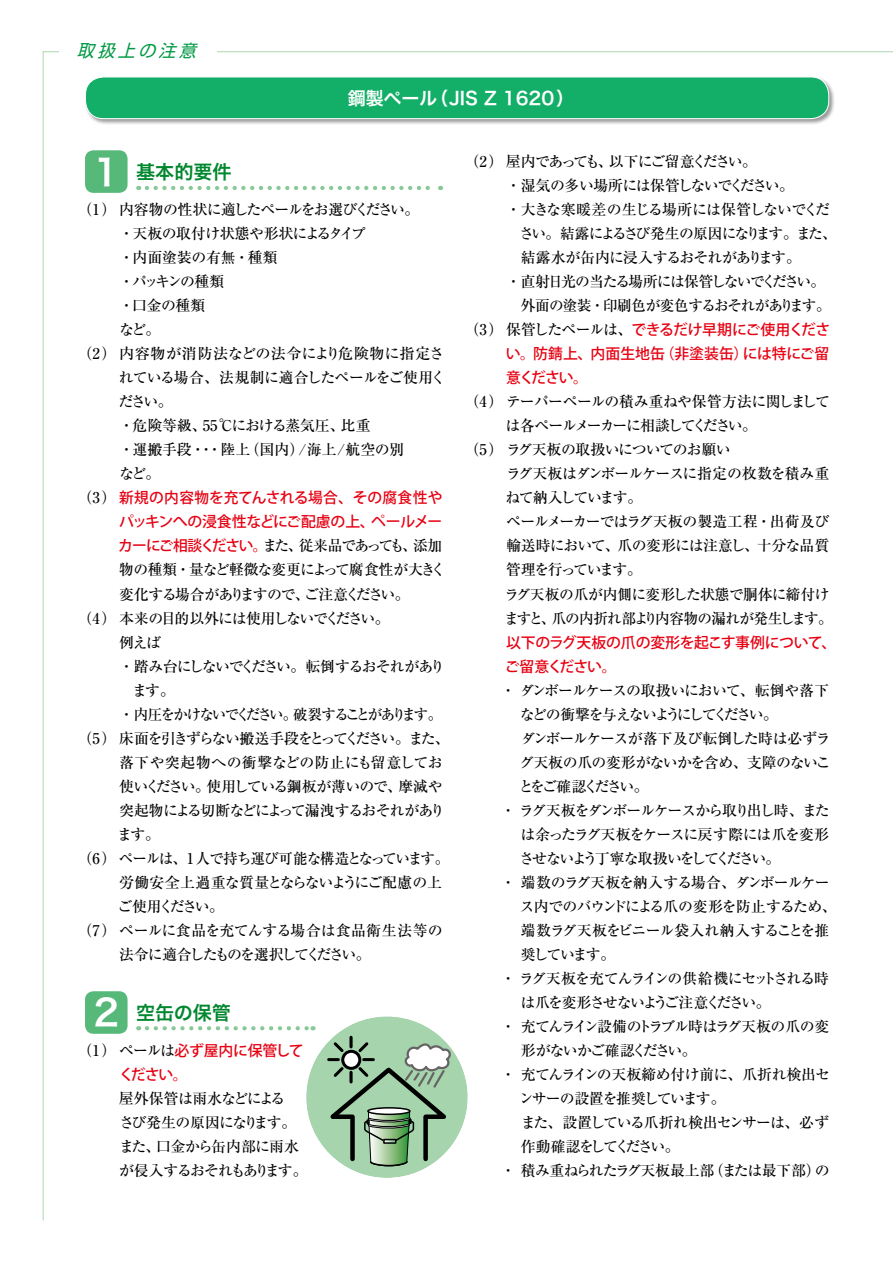
<style>
.page{position:relative;width:893px;height:1263px;background:#fff}
.page>*{position:absolute;margin:0;border:0;box-sizing:border-box;transform-origin:0 0}
.t1{font:19.2px "Hira Kaku Pro N W6";color:#00872e}
.t2{font:18px "Hira Kaku Pro N W6";color:#fff}
.t3{font:italic 16.95px "Shin Go Pro";color:#094}
.t4{font:500 14.85px/24px "Ryumin Pro";letter-spacing:-.065em;color:#000}
.t5{font:500 14.85px/24px "Koz Go Pro";letter-spacing:-.02em;color:#e60012}
.t6{font:500 14.85px "Ryumin Pro";letter-spacing:-.04em;color:#000}
.t7{font:500 14.85px "Ryumin Pro";letter-spacing:-.125em;color:#000}
.t8{font:500 14.85px "Ryumin Pro";letter-spacing:-.03em;color:#000}
.t9{font:500 14.85px "Ryumin Pro";color:#000}
.t10{font:500 14.85px "Ryumin Pro";letter-spacing:-.11em;color:#000}
.t11{font:500 14.85px "Ryumin Pro";letter-spacing:-.095em;color:#000}
.t12{font:500 14.85px "Ryumin Pro";letter-spacing:-.045em;color:#000}
.t13{font:500 14.85px "Ryumin Pro";letter-spacing:-.145em;color:#000}
.t14{font:500 14.85px "Ryumin Pro";letter-spacing:-.14em;color:#000}
.t15{font:500 14.85px "Ryumin Pro";letter-spacing:-.15em;color:#000}
.t16{font:500 14.85px "Ryumin Pro";letter-spacing:.01em;color:#000}
.t17{font:500 14.85px "Ryumin Pro";letter-spacing:-.01em;color:#000}
.t18{font:500 14.85px "Ryumin Pro";letter-spacing:-.085em;color:#000}
.t19{font:500 14.85px "Ryumin Pro";letter-spacing:-.02em;color:#000}
.t20{font:500 14.85px "Ryumin Pro";letter-spacing:-.035em;color:#000}
.t21{font:500 14.85px "Ryumin Pro";letter-spacing:-.09em;color:#000}
.t22{font:500 14.85px "Ryumin Pro";letter-spacing:.015em;color:#000}
.t23{font:500 14.85px "Ryumin Pro";letter-spacing:-.13em;color:#000}
.t24{font:500 14.85px "Ryumin Pro";letter-spacing:-.12em;color:#000}
.t25{font:500 14.85px "Ryumin Pro";letter-spacing:-.16em;color:#000}
.t26{font:500 14.85px "Ryumin Pro";letter-spacing:-.1em;color:#000}
.t27{font:500 14.85px "Ryumin Pro";letter-spacing:-.105em;color:#000}
.t28{font:500 14.85px "Ryumin Pro";letter-spacing:-.175em;color:#000}
.s1{font-size:36.15px;color:#fff}
.s2{font-family:"Ryumin Pro";color:#000}
.s3{font-family:"Koz Go Pro";color:#e60012}
</style>
<div class="page">
<div style="left:85px;top:150px;width:43px;height:43px;background:#56b879;border-radius:9px"></div>
<div style="left:85px;top:991px;width:43px;height:43px;background:#56b879;border-radius:9px"></div>
<svg style="left:147px;top:186px;width:294px;height:4px"></svg>
<svg style="left:147px;top:1026px;width:167px;height:4px"></svg>
<div style="left:84px;top:76px;width:752px;height:50px;background:#000;opacity:.4"></div>
<div style="left:85px;top:77px;width:744px;height:42px;background:#13ae67;border-radius:18px"></div>
<div style="left:85px;top:77px;width:744px;height:42px;border:1px solid #fff;border-radius:18px"></div>
<div style="left:306px;top:1016px;width:162px;height:162px;background:#a5d4ad;border-radius:50%"></div>
<svg style="left:320px;top:1037px;width:136px;height:130px"></svg>
<p class="t3" style="left:77px;top:37px;width:127px">取扱上の注意</p>
<p class="t2" style="left:348px;top:82px;width:228px">鋼製ペール（JIS Z 1620）</p>
<p class="t1" style="left:94px;top:155px;width:140px"><span class="s1">1</span> 基本的要件</p>
<p class="t4" style="left:78px;top:196px;width:343px">（1 ） 内容物の性状に適したペールをお選びください。</p>
<p class="t8" style="left:119px;top:222px;width:249px">・天板の取付け状態や形状によるタイプ</p>
<p class="t9" style="left:119px;top:246px;width:160px">・内面塗装の有無・種類</p>
<p class="t25" style="left:119px;top:270px;width:107px">・パッキンの種類</p>
<p class="t4" style="left:119px;top:293px;width:88px">・口金の種類</p>
<p class="t4" style="left:119px;top:317px;width:43px">など。</p>
<p class="t16" style="left:78px;top:342px;width:368px">（2） 内容物が消防法などの法令により危険物に指定さ</p>
<p class="t6" style="left:119px;top:366px;width:328px">れている場合、法規制に適合したペールをご使用く</p>
<p class="t4" style="left:118px;top:389px;width:56px">ださい。</p>
<p class="t9" style="left:119px;top:414px;width:253px">・危険等級、55℃における蒸気圧、比重</p>
<p class="t9" style="left:119px;top:438px;width:287px">・運搬手段・・・陸上（国内）/海上/航空の別</p>
<p class="t4" style="left:119px;top:461px;width:43px">など。</p>
<p class="t5" style="left:78px;top:487px;width:366px;text-align:right"><span class="s2">（3）</span> 新規の内容物を充てんされる場合、その腐食性やパッキンへの浸食性などにご配慮の上、ペールメー</p>
<p class="t10" style="left:118px;top:534px;width:325px"><span class="s3">カーにご相談ください。</span>また、従来品であっても、添加</p>
<p class="t4" style="left:119px;top:557px;width:328px">物の種類・量など軽微な変更によって腐食性が大きく</p>
<p class="t21" style="left:119px;top:582px;width:292px">変化する場合がありますので、ご注意ください。</p>
<p class="t11" style="left:78px;top:606px;width:314px">（4 ） 本来の目的以外には使用しないでください。</p>
<p class="t4" style="left:119px;top:629px;width:43px">例えば</p>
<p class="t4" style="left:119px;top:653px;width:328px">・ 踏み台にしないでください。転倒するおそれがあり</p>
<p class="t4" style="left:132px;top:677px;width:44px">ます。</p>
<p class="t7" style="left:119px;top:702px;width:325px">・ 内圧をかけないでください。破裂することがあります。</p>
<p class="t15" style="left:78px;top:726px;width:374px">（5 ） 床面を引きずらない搬送手段をとってください。また、</p>
<p class="t22" style="left:119px;top:750px;width:325px">落下や突起物への衝撃などの防止にも留意してお</p>
<p class="t4" style="left:119px;top:773px;width:325px">使いください。使用している鋼板が薄いので、摩滅や</p>
<p class="t4" style="left:119px;top:797px;width:328px">突起物による切断などによって漏洩するおそれがあり</p>
<p class="t4" style="left:117px;top:821px;width:44px">ます。</p>
<p class="t4" style="left:78px;top:845px;width:373px">（6 ） ペールは、1 人で持ち運び可能な構造となっています。</p>
<p class="t19" style="left:119px;top:871px;width:325px">労働安全上過重な質量とならないようにご配慮の上</p>
<p class="t25" style="left:118px;top:895px;width:108px">ご使用ください。</p>
<p class="t17" style="left:78px;top:919px;width:367px">（7） ペールに食品を充てんする場合は食品衛生法等の</p>
<p class="t7" style="left:119px;top:943px;width:253px">法令に適合したものを選択してください。</p>
<p class="t1" style="left:94px;top:995px;width:139px"><span class="s1">2</span> 空缶の保管</p>
<p class="t5" style="left:119px;top:1039px;width:186px;text-indent:-41px"><span class="s2">（1） ペールは</span>必ず屋内に保管してください。</p>
<p class="t4" style="left:119px;top:1085px;width:190px">屋外保管は雨水などによる<br>さび発生の原因になります。また、口金から缶内部に雨水が侵入するおそれもあります。</p>
<p class="t13" style="left:465px;top:150px;width:294px">（2 ） 屋内であっても、以下にご留意ください。</p>
<p class="t4" style="left:506px;top:172px;width:289px">・ 湿気の多い場所には保管しないでください。</p>
<p class="t4" style="left:506px;top:196px;width:325px">・ 大きな寒暖差の生じる場所には保管しないでくだ</p>
<p class="t7" style="left:519px;top:222px;width:319px">さい。結露によるさび発生の原因になります。また、</p>
<p class="t4" style="left:521px;top:244px;width:282px">結露水が缶内に浸入するおそれがあります。</p>
<p class="t10" style="left:506px;top:270px;width:321px">・ 直射日光の当たる場所には保管しないでください。</p>
<p class="t4" style="left:521px;top:293px;width:311px">外面の塗装・印刷色が変色するおそれがあります。</p>
<p class="t5" style="left:506px;top:318px;width:326px;text-align:justify;text-indent:-41px"><span class="s2">（3） 保管したペールは、</span>できるだけ早期にご使用ください。防錆上、内面生地缶（非塗装缶）には特にご留意ください。</p>
<p class="t6" style="left:465px;top:390px;width:367px">（4） テーパーペールの積み重ねや保管方法に関しまして</p>
<p class="t14" style="left:505px;top:414px;width:253px">は各ペールメーカーに相談してください。</p>
<p class="t4" style="left:465px;top:437px;width:268px">（5） ラグ天板の取扱いについてのお願い</p>
<p class="t4" style="left:506px;top:461px;width:325px">ラグ天板はダンボールケースに指定の枚数を積み重</p>
<p class="t27" style="left:505px;top:486px;width:138px">ねて納入しています。</p>
<p class="t6" style="left:506px;top:510px;width:325px">ペールメーカーではラグ天板の製造工程・出荷及び</p>
<p class="t12" style="left:506px;top:534px;width:325px">輸送時において、爪の変形には注意し、十分な品質</p>
<p class="t11" style="left:506px;top:558px;width:138px">管理を行っています。</p>
<p class="t20" style="left:504px;top:582px;width:327px">ラグ天板の爪が内側に変形した状態で胴体に締付け</p>
<p class="t4" style="left:504px;top:605px;width:330px">ますと、爪の内折れ部より内容物の漏れが発生します。</p>
<p class="t5" style="left:505px;top:631px;width:333px">以下のラグ天板の爪の変形を起こす事例について、ご留意ください。</p>
<p class="t4" style="left:501px;top:677px;width:330px">・ ダンボールケースの取扱いにおいて、転倒や落下</p>
<p class="t13" style="left:520px;top:702px;width:260px">などの衝撃を与えないようにしてください。</p>
<p class="t4" style="left:521px;top:725px;width:311px">ダンボールケースが落下及び転倒した時は必ずラ</p>
<p class="t8" style="left:519px;top:750px;width:313px">グ天板の爪の変形がないかを含め、支障のないこ</p>
<p class="t28" style="left:519px;top:774px;width:131px">とをご確認ください。</p>
<p class="t18" style="left:501px;top:798px;width:330px">・ ラグ天板をダンボールケースから取り出し時、また</p>
<p class="t4" style="left:520px;top:821px;width:310px">は余ったラグ天板をケースに戻す際には爪を変形</p>
<p class="t23" style="left:519px;top:846px;width:263px">させないよう丁寧な取扱いをしてください。</p>
<p class="t4" style="left:501px;top:869px;width:330px">・ 端数のラグ天板を納入する場合、ダンボールケー</p>
<p class="t4" style="left:520px;top:893px;width:318px">ス内でのバウンドによる爪の変形を防止するため、</p>
<p class="t4" style="left:521px;top:917px;width:310px">端数ラグ天板をビニール袋入れ納入することを推</p>
<p class="t4" style="left:521px;top:941px;width:96px">奨しています。</p>
<p class="t4" style="left:501px;top:965px;width:330px">・ ラグ天板を充てんラインの供給機にセットされる時</p>
<p class="t24" style="left:520px;top:991px;width:252px">は爪を変形させないようご注意ください。</p>
<p class="t4" style="left:501px;top:1013px;width:330px">・ 充てんライン設備のトラブル時はラグ天板の爪の変</p>
<p class="t26" style="left:521px;top:1039px;width:177px">形がないかご確認ください。</p>
<p class="t8" style="left:501px;top:1063px;width:331px">・ 充てんラインの天板締め付け前に、爪折れ検出セ</p>
<p class="t11" style="left:519px;top:1087px;width:208px">ンサーの設置を推奨しています。</p>
<p class="t4" style="left:521px;top:1109px;width:310px">また、設置している爪折れ検出センサーは、必ず</p>
<p class="t14" style="left:521px;top:1135px;width:160px">作動確認をしてください。</p>
<p class="t12" style="left:501px;top:1159px;width:330px">・ 積み重ねられたラグ天板最上部（または最下部）の</p>
</div>
